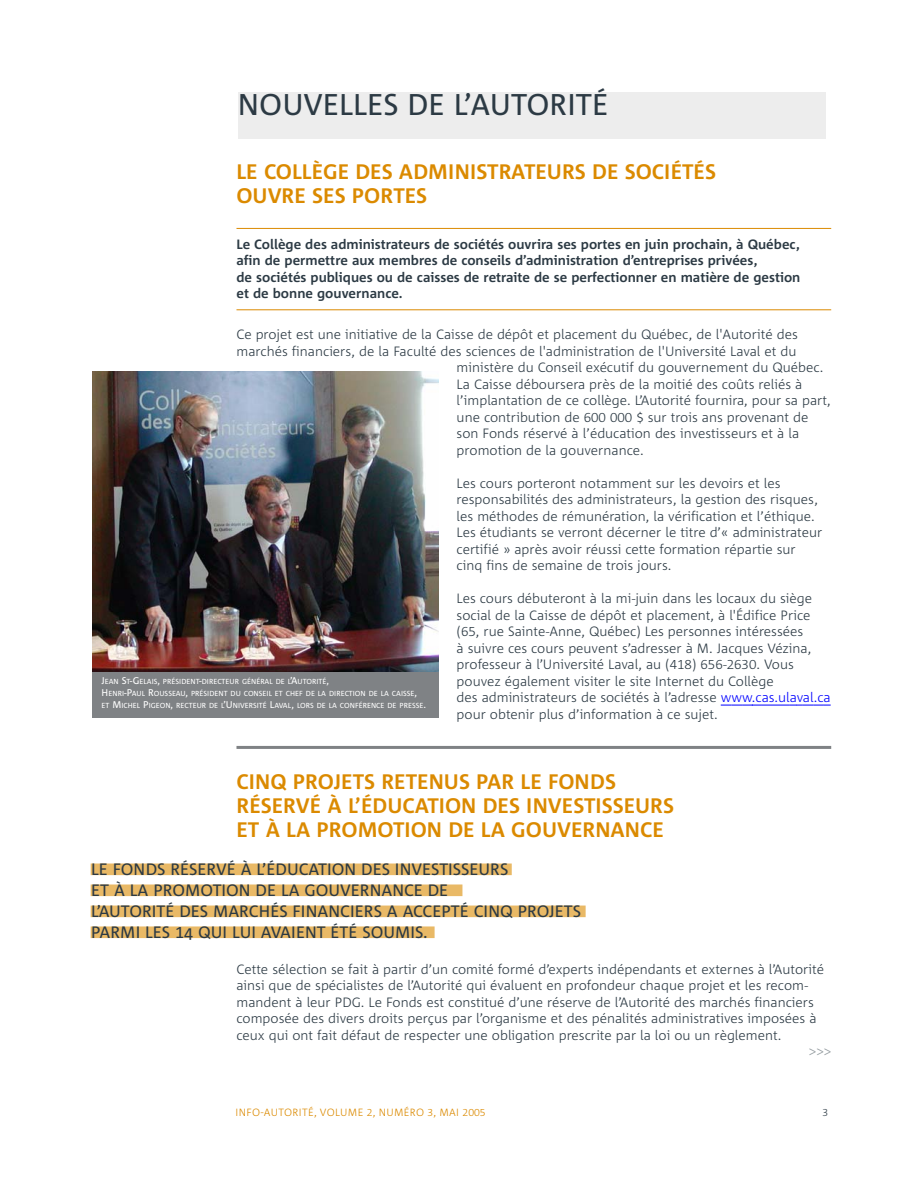
<style>
.page{position:relative;width:918px;height:1188px;background:#fff}
.page>*{position:absolute;margin:0;border:0;box-sizing:border-box;transform-origin:0 0}
.t1{font:30px "Corpid";color:#2c3a44}
.t2{font:700 21px/24px "Corpid";color:#db8a00}
.t3{font:16.5px/21px "Corpid";color:#2c3a44}
.t4{font:300 13.5px/16.5px "Corpid";color:#2c3a44}
.t5{font:700 13.5px/16.5px "Corpid";color:#2c3a44}
.t6{font:300 13.5px "Corpid";color:#959da1}
.t7{font:300 10.5px "Corpid Caps";color:#db8a00}
.t8{font:300 10.5px "Corpid Caps";color:#2c3a44}
.t9{font:7.35px/11.7px "Corpid";color:#fff}
.s1{font-family:"Corpid Caps"}
.s2{color:#00f}
.s3{font-size:9.75px}
</style>
<div class="page">
<hr style="left:236px;top:228px;width:595px;height:1px;background:#db8a00">
<hr style="left:236px;top:309px;width:595px;height:1px;background:#db8a00">
<svg style="left:721px;top:705px;width:110px;height:1px"></svg>
<hr style="left:236px;top:746px;width:595px;height:3px;background:#7f8285">
<div style="left:238px;top:92px;width:588px;height:46px;background:#ededed"></div>
<img style="left:92px;top:371px;width:347px;height:301px">
<div style="left:92px;top:672px;width:347px;height:45px;background:#7f8285"></div>
<div style="left:91px;top:885px;width:371px;height:11px;background:#e9b966"></div>
<div style="left:91px;top:906px;width:495px;height:11px;background:#e9b966"></div>
<div style="left:91px;top:926px;width:344px;height:12px;background:#e9b966"></div>
<div style="left:91px;top:864px;width:421px;height:11px;background:#e9b966"></div>
<h1 class="t1" style="left:238px;top:90px;width:372px">NOUVELLES DE L’AUTORITÉ</h1>
<h2 class="t2" style="left:236px;top:162px;width:481px">LE COLLÈGE DES ADMINISTRATEURS DE SOCIÉTÉS<br>OUVRE SES PORTES</h2>
<p class="t5" style="left:236px;top:237px;width:565px">Le Collège des administrateurs de sociétés ouvrira ses portes en juin prochain, à Québec, afin de permettre aux membres de conseils d’administration d’entreprises privées,<br>de sociétés publiques ou de caisses de retraite de se perfectionner en matière de gestion et de bonne gouvernance.</p>
<p class="t4" style="left:236px;top:327px;width:563px">Ce projet est une initiative de la Caisse de dépôt et placement du Québec, de l'Autorité des</p>
<p class="t4" style="left:236px;top:344px;width:561px">marchés financiers, de la Faculté des sciences de l'administration de l'Université Laval et du</p>
<p class="t4" style="left:457px;top:360px;width:368px">ministère du Conseil exécutif du gouvernement du Québec.</p>
<p class="t4" style="left:457px;top:377px;width:347px">La Caisse déboursera près de la moitié des coûts reliés à</p>
<p class="t4" style="left:457px;top:393px;width:376px">l’implantation de ce collège. L’Autorité fournira, pour sa part,</p>
<p class="t4" style="left:457px;top:410px;width:353px">une contribution de <span class="s1">600 000</span> $ sur trois ans provenant de</p>
<p class="t4" style="left:457px;top:426px;width:344px">son Fonds réservé à l’éducation des investisseurs et à la</p>
<p class="t4" style="left:457px;top:443px;width:189px">promotion de la gouvernance.</p>
<p class="t4" style="left:457px;top:476px;width:367px">Les cours porteront notamment sur les devoirs et les responsabilités des administrateurs, la gestion des risques, les méthodes de rémunération, la vérification et l’éthique.<br>Les étudiants se verront décerner le titre d’« administrateur certifié » après avoir réussi cette formation répartie sur cinq fins de semaine de trois jours.</p>
<p class="t4" style="left:457px;top:591px;width:376px">Les cours débuteront à la mi-juin dans les locaux du siège social de la Caisse de dépôt et placement, à l'Édifice Price (<span class="s1">65</span>, rue Sainte-Anne, Québec) Les personnes intéressées<br>à suivre ces cours peuvent s’adresser à M. Jacques Vézina, professeur à l’Université Laval, au (<span class="s1">418</span>) <span class="s1">656</span>-<span class="s1">2630</span>. Vous pouvez également visiter le site Internet du Collège<br>des administrateurs de sociétés à l’adresse <span class="s2">www.cas.ulaval.ca </span>pour obtenir plus d’information à ce sujet.</p>
<p class="t9" style="left:102px;top:676px;width:326px"><span class="s3">J</span>EAN <span class="s3">S</span>T<span class="s3">-G</span>ELAIS<span class="s3">,</span> PRÉSIDENT<span class="s3">-</span>DIRECTEUR GÉNÉRAL DE L<span class="s3">’A</span>UTORITÉ<span class="s3">,<br>H</span>ENRI<span class="s3">-P</span>AUL <span class="s3">R</span>OUSSEAU<span class="s3">,</span> PRÉSIDENT DU CONSEIL ET CHEF DE LA DIRECTION DE LA CAISSE<span class="s3">,<br></span>ET <span class="s3">M</span>ICHEL <span class="s3">P</span>IGEON<span class="s3">,</span> RECTEUR DE L<span class="s3">’U</span>NIVERSITÉ <span class="s3">L</span>AVAL<span class="s3">,</span> LORS DE LA CONFÉRENCE DE PRESSE<span class="s3">.</span></p>
<h2 class="t2" style="left:236px;top:772px;width:439px">CINQ PROJETS RETENUS PAR LE FONDS<br>RÉSERVÉ À L’ÉDUCATION DES INVESTISSEURS<br>ET À LA PROMOTION DE LA GOUVERNANCE</h2>
<p class="t3" style="left:91px;top:860px;width:491px">LE FONDS RÉSERVÉ À L’ÉDUCATION DES INVESTISSEURS<br>ET À LA PROMOTION DE LA GOUVERNANCE DE<br>L’AUTORITÉ DES MARCHÉS FINANCIERS A ACCEPTÉ CINQ PROJETS PARMI LES <span class="s1">1</span>4 QUI LUI AVAIENT ÉTÉ SOUMIS.</p>
<p class="t4" style="left:236px;top:962px;width:589px">Cette sélection se fait à partir d’un comité formé d’experts indépendants et externes à l’Autorité ainsi que de spécialistes de l’Autorité qui évaluent en profondeur chaque projet et les recom&shy;mandent à leur PDG. Le Fonds est constitué d’une réserve de l’Autorité des marchés financiers composée des divers droits perçus par l’organisme et des pénalités administratives imposées à ceux qui ont fait défaut de respecter une obligation prescrite par la loi ou un règlement.</p>
<p class="t6" style="left:809px;top:1045px;width:24px">&gt;&gt;&gt;</p>
<p class="t7" style="left:235px;top:1106px;width:252px">INFO-AUTORITÉ, VOLUME 2, NUMÉRO 3, MAI 2005</p>
<p class="t8" style="left:822px;top:1106px;width:7px">3</p>
</div>
